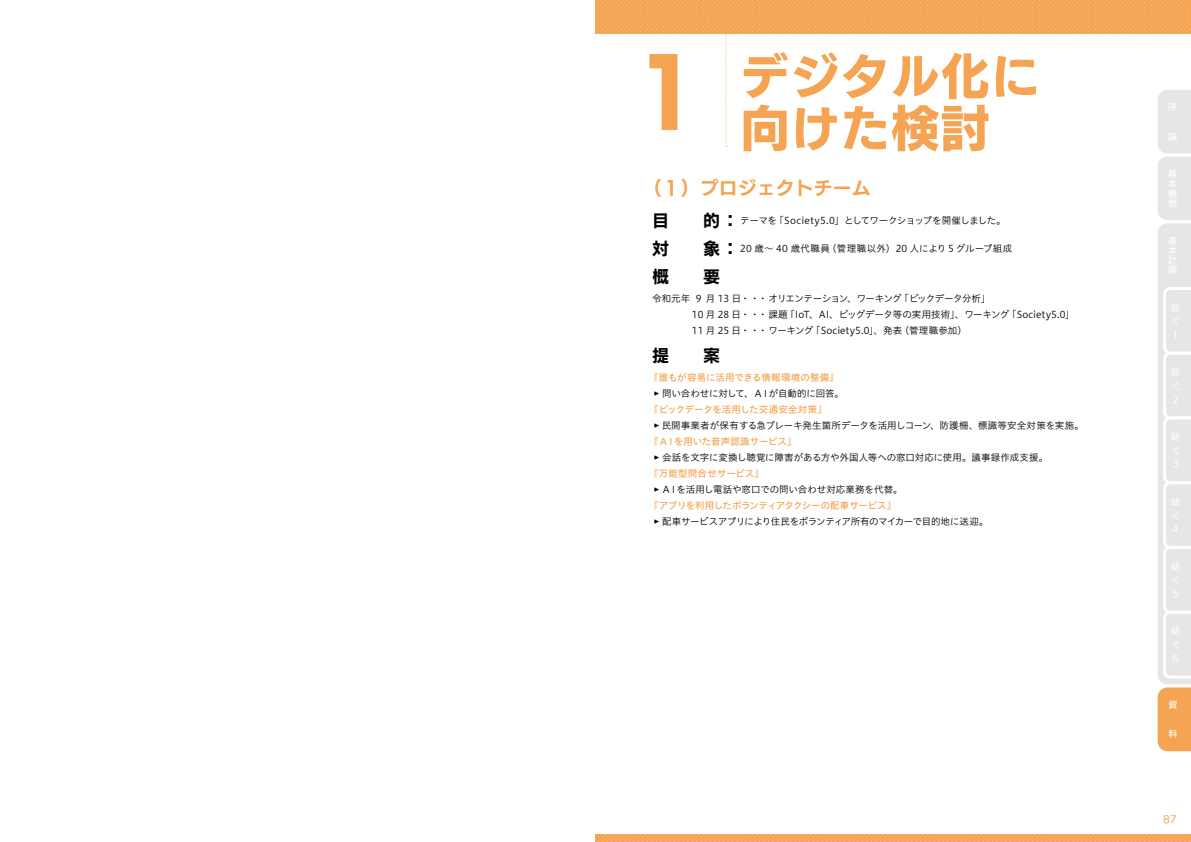
<style>
.page{position:relative;width:1191px;height:842px;background:#fff}
.page>*{position:absolute;margin:0;border:0;box-sizing:border-box;transform-origin:0 0}
.t1{font:50px/52px "UD Kakugo Small Pr 6 N E";color:#f4a452}
.t2{font:19px "UD Kakugo Small Pr 6 N B";color:#f4a452}
.t3{font:17px "UD Kakugo Small Pr 6 N B";color:#000}
.t4{font:10px "UD Kakugo Small Pr 6 N M";color:#f4a452}
.t5{font:9.5px/16px "Hiragino UD Sans Std N W3";letter-spacing:-.015em;color:#000}
.t6{font:9.5px "Hiragino UD Sans Std N W5";letter-spacing:-.015em;color:#f4a452}
.t7{font:9.5px "Hiragino UD Sans Std N W3";letter-spacing:.005em;color:#000}
.t8{font:9.5px "Hiragino UD Sans Std N W3";letter-spacing:-.045em;color:#000}
.t9{font:9.5px "Hiragino UD Sans Std N W3";letter-spacing:.03em;color:#000}
.t10{font:9.5px "Hiragino UD Sans Std N W5";letter-spacing:-.035em;color:#f4a452}
.t11{font:9.5px "Hiragino UD Sans Std N W5";letter-spacing:.015em;color:#f4a452}
.t12{font:9px "UD Kakugo Small Pr 6 N M";color:#fff}
.s1{font-family:"UD Kakugo Small Pr 6 N B";font-size:17px}
.s2{font-family:"Minion Pro"}
</style>
<div class="page">
<svg style="left:595px;top:834px;width:596px;height:8px;background:#f4a757"></svg>
<svg style="left:595px;top:0;width:596px;height:752px"></svg>
<h1 class="t1" style="left:622px;top:52px;width:419px;text-indent:118px">デジタル化に<br><sup>１</sup>向けた検討</h1>
<h2 class="t2" style="left:642px;top:178px;width:229px">（１）プロジェクトチーム</h2>
<h3 class="t3" style="left:652px;top:211px;width:18px">目</h3>
<p class="t5" style="left:703px;top:212px;width:304px"><span class="s1">的：</span>テーマを「Society5.0」としてワークショップを開催しました。</p>
<h3 class="t3" style="left:652px;top:239px;width:18px">対</h3>
<p class="t9" style="left:703px;top:241px;width:311px"><span class="s1">象：</span>20 歳～ 40 歳代職員（管理職以外）20 人により 5 グループ組成</p>
<h3 class="t3" style="left:652px;top:268px;width:18px">概</h3>
<h3 class="t3" style="left:703px;top:268px;width:18px">要</h3>
<p class="t5" style="left:692px;top:290px;width:384px;text-indent:-40px">令和元年 9 月 13 日・・・オリエンテーション、ワーキング「ビックデータ分析」<br>10 月 28 日・・・課題「IoT、AI、ビッグデータ等の実用技術」、ワーキング「Society5.0」<br>11 月 25 日・・・ワーキング「Society5.0」、発表（管理職参加）</p>
<h3 class="t3" style="left:652px;top:346px;width:18px">提</h3>
<h3 class="t3" style="left:703px;top:346px;width:18px">案</h3>
<p class="t6" style="left:649px;top:370px;width:191px">『誰もが容易に活用できる情報環境の整備』</p>
<p class="t5" style="left:654px;top:385px;width:192px"><span class="s2">▶</span> 問い合わせに対して、ＡＩが自動的に回答。</p>
<p class="t6" style="left:649px;top:402px;width:179px">『ビックデータを活用した交通安全対策』</p>
<p class="t7" style="left:654px;top:418px;width:431px"><span class="s2">▶</span> 民間事業者が保有する急ブレーキ発生箇所データを活用しコーン、防護柵、標識等安全対策を実施。</p>
<p class="t6" style="left:649px;top:434px;width:149px">『ＡＩを用いた音声認識サービス』</p>
<p class="t5" style="left:654px;top:449px;width:396px"><span class="s2">▶</span> 会話を文字に変換し聴覚に障害がある方や外国人等への窓口対応に使用。議事録作成支援。</p>
<p class="t11" style="left:649px;top:466px;width:116px">『万能型問合せサービス』</p>
<p class="t5" style="left:654px;top:481px;width:250px"><span class="s2">▶</span> ＡＩを活用し電話や窓口での問い合わせ対応業務を代替。</p>
<p class="t10" style="left:649px;top:498px;width:248px">『アプリを利用したボランティアタクシーの配車サービス』</p>
<p class="t8" style="left:654px;top:514px;width:336px"><span class="s2">▶</span> 配車サービスアプリにより住民をボランティア所有のマイカーで目的地に送迎。</p>
<p class="t12" style="left:1168px;top:700px;width:10px">資</p>
<p class="t12" style="left:1168px;top:729px;width:10px">料</p>
<p class="t4" style="left:1163px;top:813px;width:15px">87</p>
</div>
